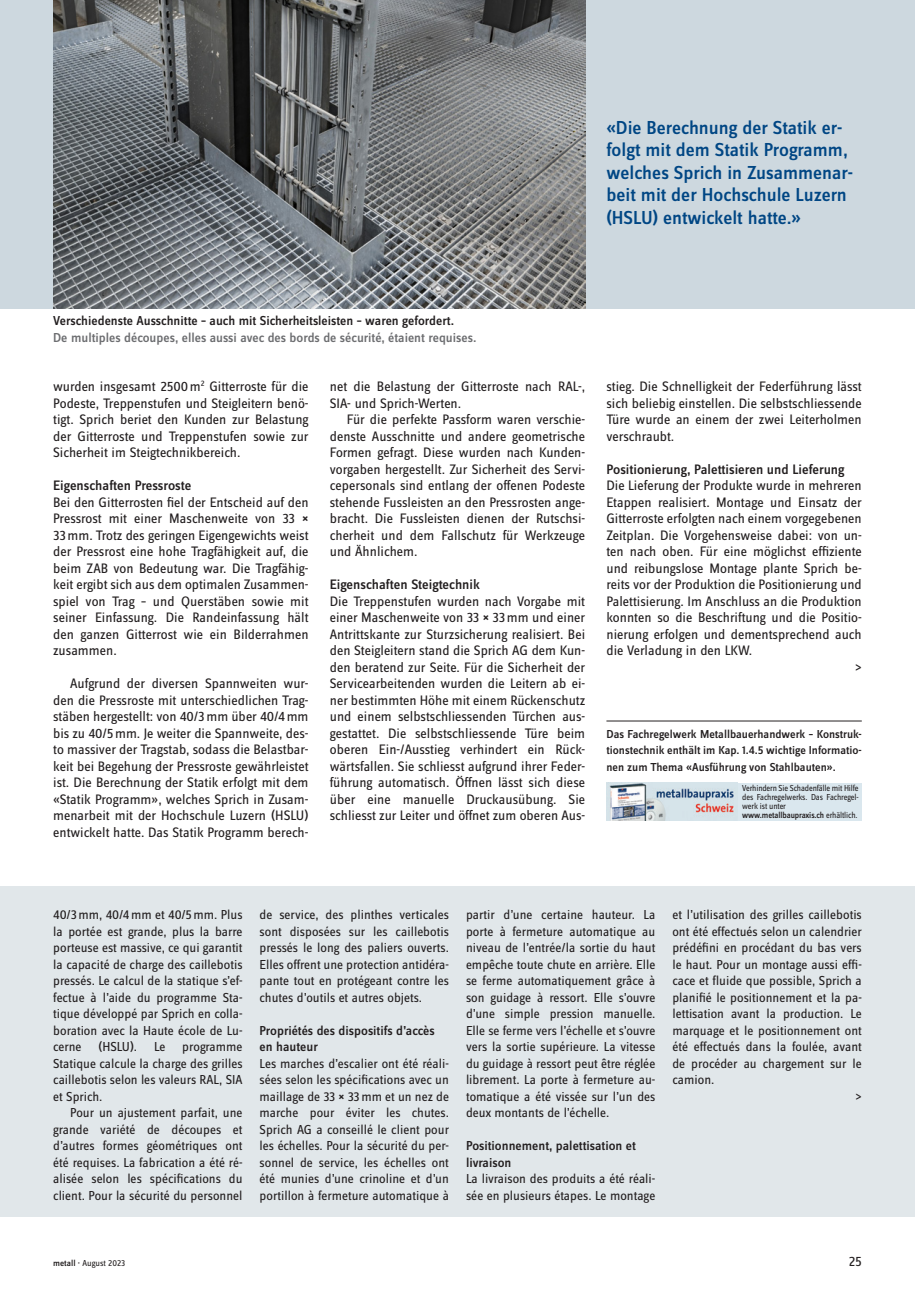
<style>
.page{position:relative;width:915px;height:1293px;background:#fff}
.page>*{position:absolute;margin:0;border:0;box-sizing:border-box;transform-origin:0 0}
.t1{font:500 19.5px/22.5px "Zine Sans Display Pro";color:#004684}
.t2{font:14.25px/16.5px "Zine Sans Display Pro";color:#231f20;text-align:justify}
.t3{font:500 14.25px "Zine Sans Display Pro";color:#231f20}
.t4{font:13.5px/16.5px "Zine Sans Display Pro";color:#231f20;text-align:justify}
.t5{font:500 13.5px/16.5px "Zine Sans Display Pro";color:#231f20}
.t6{font:500 13.5px "Zine Sans Display Pro";color:#6c6d70}
.t7{font:500 12px/16.5px "Zine Sans Display Pro";color:#231f20;text-align:justify}
.t8{font:9px/9px "Zine Sans Display Pro";letter-spacing:-.015em;color:#231f20;scale:.94 1}
.t9{font:9px "Zine Sans Display Pro";letter-spacing:-.015em;color:#231f20}
.s1{font-weight:500}
</style>
<div class="page">
<div style="left:0;top:0;width:914px;height:309px;background:#cdd8df"></div>
<div style="left:0;top:886px;width:914px;height:330px;background:#e1e7ea"></div>
<img style="left:53px;top:0;width:532px;height:309px">
<div style="left:606px;top:783px;width:255px;height:37px;background:#dae7ee"></div>
<img style="left:609px;top:783px;width:125px;height:37px">
<hr style="left:606px;top:721px;width:255px;height:1px;background:#231f20">
<h1 class="t1" style="left:606px;top:116px;width:248px">«Die Berechnung der Statik er&shy;folgt mit dem Statik Programm, welches Sprich in Zusammenar&shy;beit mit der Hochschule Luzern (HSLU) entwickelt hatte.»</h1>
<p class="t5" style="left:53px;top:312px;width:402px">Verschiedenste Ausschnitte – auch mit Sicherheitsleisten – waren gefordert.</p>
<p class="t6" style="left:53px;top:329px;width:424px">De multiples découpes, elles aussi avec des bords de sécurité, étaient requises.</p>
<p class="t2" style="left:53px;top:378px;width:257px">wurden insgesamt 2500m<sup>2</sup> Gitterroste für die Podeste, Treppenstufen und Steigleitern benö&shy;tigt. Sprich beriet den Kunden zur Belastung der Gitterroste und Treppenstufen sowie zur Sicherheit im Steigtechnikbereich.</p>
<p class="t3" style="left:53px;top:477px;width:140px">Eigenschaften Pressroste</p>
<p class="t2" style="left:53px;top:494px;width:257px">Bei den Gitterrosten fiel der Entscheid auf den Pressrost mit einer Maschenweite von 33 <span class="s1">× </span>33mm. Trotz des geringen Eigengewichts weist der Pressrost eine hohe Tragfähigkeit auf, die beim ZAB von Bedeutung war. Die Tragfähig&shy;keit ergibt sich aus dem optimalen Zusammen&shy;spiel von Trag – und Querstäben sowie mit seiner Einfassung. Die Randeinfassung hält den ganzen Gitterrost wie ein Bilderrahmen zusammen.</p>
<p class="t2" style="left:53px;top:675px;width:257px;text-indent:17px">Aufgrund der diversen Spannweiten wur&shy;den die Pressroste mit unterschiedlichen Trag&shy;stäben hergestellt: von 40/3mm über 40/4mm bis zu 40/5mm. Je weiter die Spannweite, des&shy;to massiver der Tragstab, sodass die Belastbar&shy;keit bei Begehung der Pressroste gewährleistet ist. Die Berechnung der Statik erfolgt mit dem «Statik Programm», welches Sprich in Zusam&shy;menarbeit mit der Hochschule Luzern (HSLU) entwickelt hatte. Das Statik Programm berech-</p>
<p class="t2" style="left:330px;top:378px;width:257px">net die Belastung der Gitterroste nach RAL-,<br>SIA- und Sprich-Werten.</p>
<p class="t2" style="left:330px;top:411px;width:257px;text-indent:17px">Für die perfekte Passform waren verschie&shy;denste Ausschnitte und andere geometrische Formen gefragt. Diese wurden nach Kunden&shy;vorgaben hergestellt. Zur Sicherheit des Servi&shy;cepersonals sind entlang der offenen Podeste stehende Fussleisten an den Pressrosten ange&shy;bracht. Die Fussleisten dienen der Rutschsi&shy;cherheit und dem Fallschutz für Werkzeuge und Ähnlichem.</p>
<p class="t3" style="left:330px;top:576px;width:152px">Eigenschaften Steigtechnik</p>
<p class="t2" style="left:330px;top:593px;width:257px">Die Treppenstufen wurden nach Vorgabe mit einer Maschenweite von 33 <span class="s1">×</span> 33mm und einer Antrittskante zur Sturzsicherung realisiert. Bei den Steigleitern stand die Sprich AG dem Kun&shy;den beratend zur Seite. Für die Sicherheit der Servicearbeitenden wurden die Leitern ab ei&shy;ner bestimmten Höhe mit einem Rückenschutz und einem selbstschliessenden Türchen aus&shy;gestattet. Die selbstschliessende Türe beim oberen Ein-/Ausstieg verhindert ein Rück&shy;wärtsfallen. Sie schliesst aufgrund ihrer Feder&shy;führung automatisch. Öffnen lässt sich diese über eine manuelle Druckausübung. Sie schliesst zur Leiter und öffnet zum oberen Aus-</p>
<p class="t2" style="left:606px;top:378px;width:257px">stieg. Die Schnelligkeit der Federführung lässt sich beliebig einstellen. Die selbstschliessende Türe wurde an einem der zwei Leiterholmen verschraubt.</p>
<p class="t3" style="left:606px;top:461px;width:239px">Positionierung, Palettisieren und Lieferung</p>
<p class="t2" style="left:606px;top:477px;width:257px">Die Lieferung der Produkte wurde in mehreren</p>
<p class="t2" style="left:606px;top:494px;width:257px">Etappen realisiert. Montage und Einsatz der</p>
<p class="t2" style="left:606px;top:510px;width:257px">Gitterroste erfolgten nach einem vorgegebenen</p>
<p class="t2" style="left:606px;top:527px;width:257px">Zeitplan. Die Vorgehensweise dabei: von un-</p>
<p class="t2" style="left:606px;top:543px;width:257px">ten nach oben. Für eine möglichst effiziente</p>
<p class="t2" style="left:606px;top:560px;width:257px">und reibungslose Montage plante Sprich be-</p>
<p class="t2" style="left:606px;top:576px;width:257px">reits vor der Produktion die Positionierung und</p>
<p class="t2" style="left:606px;top:593px;width:257px">Palettisierung. Im Anschluss an die Produktion</p>
<p class="t2" style="left:606px;top:609px;width:257px">konnten so die Beschriftung und die Positio-</p>
<p class="t2" style="left:606px;top:626px;width:257px">nierung erfolgen und dementsprechend auch</p>
<p class="t2" style="left:606px;top:642px;width:147px">die Verladung in den LKW.</p>
<p class="t2" style="left:854px;top:659px;width:8px">&gt;</p>
<p class="t7" style="left:606px;top:725px;width:257px">Das Fachregelwerk Metallbauerhandwerk – Konstruk&shy;tionstechnik enthält im Kap. 1.4.5 wichtige Informatio&shy;nen zum Thema «Ausführung von Stahlbauten».</p>
<p class="t8" style="left:742px;top:783px;width:125px">Verhindern Sie Schadenfälle mit Hilfe des Fachregelwerks. Das Fachregel&shy;werk ist unter <span class="s1">www.metallbaupraxis.ch</span> erhältlich.</p>
<p class="t4" style="left:53px;top:906px;width:191px">40/3mm, 40/4mm et 40/5mm. Plus la portée est grande, plus la barre porteuse est massive, ce qui garantit la capacité de charge des caillebotis pressés. Le calcul de la statique s’ef&shy;fectue à l’aide du programme Sta&shy;tique développé par Sprich en colla&shy;boration avec la Haute école de Lu&shy;cerne (HSLU). Le programme Statique calcule la charge des grilles caillebotis selon les valeurs RAL, SIA et Sprich.</p>
<p class="t4" style="left:53px;top:1104px;width:191px;text-indent:17px">Pour un ajustement parfait, une grande variété de découpes et d’autres formes géométriques ont été requises. La fabrication a été ré&shy;alisée selon les spécifications du client. Pour la sécurité du personnel</p>
<p class="t4" style="left:259px;top:906px;width:191px">de service, des plinthes verticales sont disposées sur les caillebotis pressés le long des paliers ouverts.<br>Elles offrent une protection antidéra&shy;pante tout en protégeant contre les chutes d’outils et autres objets.</p>
<p class="t5" style="left:259px;top:1022px;width:176px">Propriétés des dispositifs d’accès en hauteur</p>
<p class="t4" style="left:259px;top:1055px;width:191px">Les marches d’escalier ont été réali&shy;sées selon les spécifications avec un maillage de 33 <span class="s1">×</span> 33mm et un nez de marche pour éviter les chutes.<br>Sprich AG a conseillé le client pour les échelles. Pour la sécurité du per&shy;sonnel de service, les échelles ont été munies d’une crinoline et d’un portillon à fermeture automatique à</p>
<p class="t4" style="left:466px;top:906px;width:191px">partir d’une certaine hauteur. La porte à fermeture automatique au niveau de l’entrée/la sortie du haut empêche toute chute en arrière. Elle se ferme automatiquement grâce à son guidage à ressort. Elle s’ouvre d’une simple pression manuelle.<br>Elle se ferme vers l’échelle et s’ouvre vers la sortie supérieure. La vitesse du guidage à ressort peut être réglée librement. La porte à fermeture au&shy;tomatique a été vissée sur l’un des deux montants de l’échelle.</p>
<p class="t5" style="left:466px;top:1137px;width:171px">Positionnement, palettisation et livraison</p>
<p class="t4" style="left:466px;top:1170px;width:191px">La livraison des produits a été réali&shy;sée en plusieurs étapes. Le montage</p>
<p class="t4" style="left:672px;top:906px;width:191px">et l’utilisation des grilles caillebotis</p>
<p class="t4" style="left:672px;top:923px;width:191px">ont été effectués selon un calendrier</p>
<p class="t4" style="left:672px;top:939px;width:191px">prédéfini en procédant du bas vers</p>
<p class="t4" style="left:672px;top:956px;width:191px">le haut. Pour un montage aussi effi-</p>
<p class="t4" style="left:672px;top:972px;width:191px">cace et fluide que possible, Sprich a</p>
<p class="t4" style="left:672px;top:989px;width:191px">planifié le positionnement et la pa-</p>
<p class="t4" style="left:672px;top:1005px;width:191px">lettisation avant la production. Le</p>
<p class="t4" style="left:672px;top:1022px;width:191px">marquage et le positionnement ont</p>
<p class="t4" style="left:672px;top:1038px;width:191px">été effectués dans la foulée, avant</p>
<p class="t4" style="left:672px;top:1055px;width:191px">de procéder au chargement sur le</p>
<p class="t4" style="left:672px;top:1071px;width:43px">camion.</p>
<p class="t4" style="left:855px;top:1088px;width:8px">&gt;</p>
<p class="t9" style="left:53px;top:1257px;width:73px"><span class="s1">metall ·</span> August 2023</p>
<p class="t2" style="left:848px;top:1253px;width:15px">25</p>
</div>
